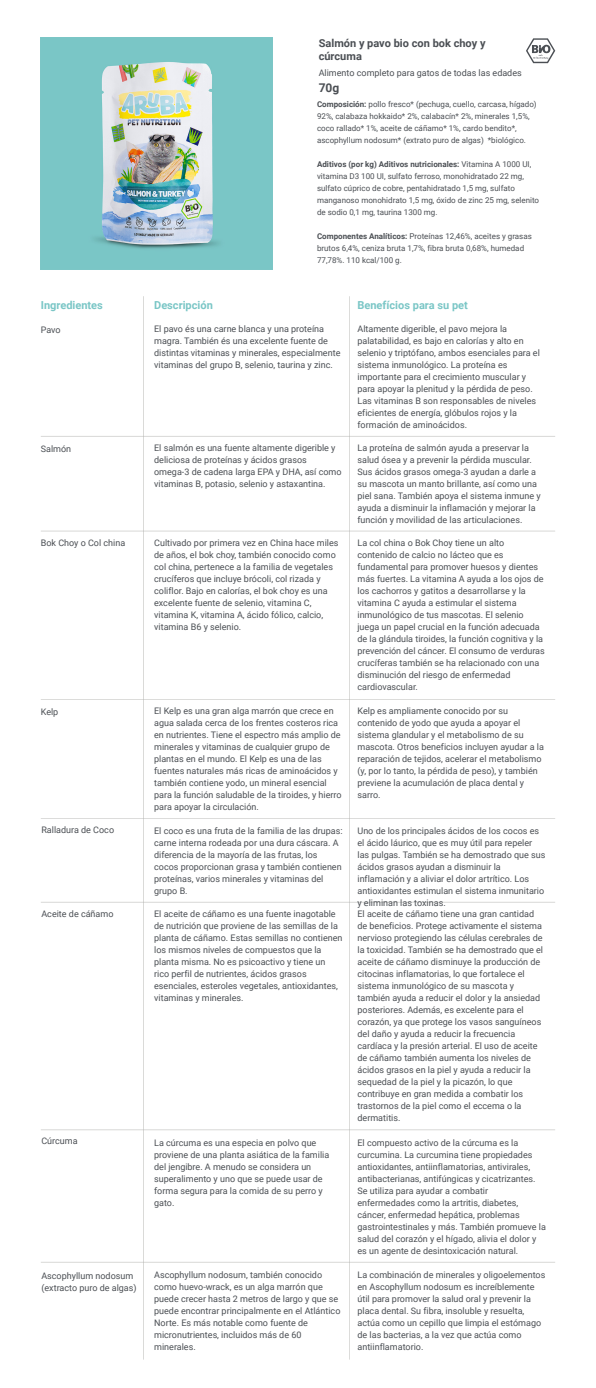
<style>
.page{position:relative;width:596px;height:1388px;background:#fff}
.page>*{position:absolute;margin:0;border:0;box-sizing:border-box;transform-origin:0 0}
.t1{font:700 12px "Roboto";color:#4b4f54}
.t2{font:700 11px "Roboto";color:#7ac6c6}
.t3{font:700 11px/13.2px "Roboto";color:#4b4f54}
.t4{font:9px/12px "Roboto";color:#4b4f54}
.t5{font:8px/12px "Roboto";color:#4b4f54}
.s1{font-weight:700}
</style>
<div class="page">
<hr style="left:143px;top:296px;width:1px;height:1063px;background:#b0b0ad">
<hr style="left:41px;top:436px;width:514px;height:1px;background:#b0b0ad">
<hr style="left:41px;top:531px;width:514px;height:1px;background:#b0b0ad">
<hr style="left:41px;top:699px;width:514px;height:1px;background:#b0b0ad">
<hr style="left:41px;top:818px;width:514px;height:1px;background:#b0b0ad">
<hr style="left:41px;top:902px;width:514px;height:1px;background:#b0b0ad">
<hr style="left:41px;top:1129px;width:514px;height:1px;background:#b0b0ad">
<hr style="left:349px;top:296px;width:1px;height:1063px;background:#b0b0ad">
<hr style="left:41px;top:1262px;width:514px;height:1px;background:#b0b0ad">
<svg style="left:526px;top:38px;width:29px;height:25px"></svg>
<img style="left:41px;top:37px;width:231px;height:232px">
<p class="t2" style="left:41px;top:297px;width:64px">Ingredientes</p>
<p class="t4" style="left:41px;top:324px;width:21px">Pavo</p>
<p class="t3" style="left:318px;top:36px;width:168px">Salmón y pavo bio con bok choy y cúrcuma</p>
<p class="t4" style="left:318px;top:67px;width:204px">Alimento completo para gatos de todas las edades</p>
<h1 class="t1" style="left:318px;top:79px;width:22px">70g</h1>
<p class="t5" style="left:317px;top:98px;width:221px"><span class="s1">Composición:</span> pollo fresco* (pechuga, cuello, carcasa, hígado)<br>92%, calabaza hokkaido* 2%, calabacín* 2%, minerales 1,5%, coco rallado* 1%, aceite de cáñamo* 1%, cardo bendito*, ascophyllum nodosum* (extrato puro de algas) *biológico.</p>
<p class="t5" style="left:317px;top:158px;width:223px"><span class="s1">Aditivos (por kg) Aditivos nutricionales:</span> Vitamina A 1000 UI, vitamina D3 100 UI, sulfato ferroso, monohidratado 22 mg, sulfato cúprico de cobre, pentahidratado 1,5 mg, sulfato manganoso monohidrato 1,5 mg, óxido de zinc 25 mg, selenito de sodio 0,1 mg, taurina 1300 mg.</p>
<p class="t5" style="left:317px;top:230px;width:216px"><span class="s1">Componentes Analíticos:</span> Proteínas 12,46%, aceites y grasas brutos 6,4%, ceniza bruta 1,7%, fibra bruta 0,68%, humedad<br>77,78%. 110 kcal/100 g.</p>
<p class="t2" style="left:154px;top:297px;width:60px">Descripción</p>
<p class="t2" style="left:357px;top:297px;width:112px">Benefícios para su pet</p>
<p class="t4" style="left:154px;top:323px;width:188px">El pavo és una carne blanca y una proteína magra. También és una excelente fuente de distintas vitaminas y minerales, especialmente vitaminas del grupo B, selenio, taurina y zinc.</p>
<p class="t4" style="left:357px;top:323px;width:184px">Altamente digerible, el pavo mejora la palatabilidad, es bajo en calorías y alto en selenio y triptófano, ambos esenciales para el sistema inmunológico. La proteína es importante para el crecimiento muscular y para apoyar la plenitud y la pérdida de peso.<br>Las vitaminas B son responsables de niveles eficientes de energía, glóbulos rojos y la formación de aminoácidos.</p>
<p class="t4" style="left:41px;top:442px;width:32px">Salmón</p>
<p class="t4" style="left:154px;top:441px;width:189px">El salmón es una fuente altamente digerible y deliciosa de proteínas y ácidos grasos omega-3 de cadena larga EPA y DHA, así como vitaminas B, potasio, selenio y astaxantina.</p>
<p class="t4" style="left:357px;top:441px;width:184px">La proteína de salmón ayuda a preservar la salud ósea y a prevenir la pérdida muscular.<br>Sus ácidos grasos omega-3 ayudan a darle a su mascota un manto brillante, así como una piel sana. También apoya el sistema inmune y ayuda a disminuir la inflamación y mejorar la función y movilidad de las articulaciones.</p>
<p class="t4" style="left:41px;top:537px;width:86px">Bok Choy o Col china</p>
<p class="t4" style="left:154px;top:537px;width:186px">Cultivado por primera vez en China hace miles de años, el bok choy, también conocido como col china, pertenece a la familia de vegetales crucíferos que incluye brócoli, col rizada y coliflor. Bajo en calorías, el bok choy es una excelente fuente de selenio, vitamina C, vitamina K, vitamina A, ácido fólico, calcio, vitamina B6 y selenio.</p>
<p class="t4" style="left:357px;top:537px;width:189px">La col china o Bok Choy tiene un alto contenido de calcio no lácteo que es fundamental para promover huesos y dientes más fuertes. La vitamina A ayuda a los ojos de los cachorros y gatitos a desarrollarse y la vitamina C ayuda a estimular el sistema inmunológico de tus mascotas. El selenio juega un papel crucial en la función adecuada de la glándula tiroides, la función cognitiva y la prevención del cáncer. El consumo de verduras crucíferas también se ha relacionado con una disminución del riesgo de enfermedad cardiovascular.</p>
<p class="t4" style="left:41px;top:705px;width:19px">Kelp</p>
<p class="t4" style="left:154px;top:704px;width:189px">El Kelp es una gran alga marrón que crece en agua salada cerca de los frentes costeros rica en nutrientes. Tiene el espectro más amplio de minerales y vitaminas de cualquier grupo de plantas en el mundo. El Kelp es una de las fuentes naturales más ricas de aminoácidos y también contiene yodo, un mineral esencial para la función saludable de la tiroides, y hierro para apoyar la circulación.</p>
<p class="t4" style="left:357px;top:704px;width:188px">Kelp es ampliamente conocido por su contenido de yodo que ayuda a apoyar el sistema glandular y el metabolismo de su mascota. Otros beneficios incluyen ayudar a la reparación de tejidos, acelerar el metabolismo (y, por lo tanto, la pérdida de peso), y también previene la acumulación de placa dental y sarro.</p>
<p class="t4" style="left:41px;top:824px;width:74px">Ralladura de Coco</p>
<p class="t4" style="left:154px;top:824px;width:190px">El coco es una fruta de la familia de las drupas: carne interna rodeada por una dura cáscara. A diferencia de la mayoría de las frutas, los cocos proporcionan grasa y también contienen proteínas, varios minerales y vitaminas del grupo B.</p>
<p class="t4" style="left:357px;top:824px;width:189px">Uno de los principales ácidos de los cocos es el ácido láurico, que es muy útil para repeler las pulgas. También se ha demostrado que sus ácidos grasos ayudan a disminuir la inflamación y a aliviar el dolor artrítico. Los antioxidantes estimulan el sistema inmunitario y eliminan las toxinas.</p>
<p class="t4" style="left:41px;top:907px;width:74px">Aceite de cáñamo</p>
<p class="t4" style="left:154px;top:907px;width:190px">El aceite de cáñamo es una fuente inagotable de nutrición que proviene de las semillas de la planta de cáñamo. Estas semillas no contienen los mismos niveles de compuestos que la planta misma. No es psicoactivo y tiene un rico perfil de nutrientes, ácidos grasos esenciales, esteroles vegetales, antioxidantes, vitaminas y minerales.</p>
<p class="t4" style="left:357px;top:907px;width:187px">El aceite de cáñamo tiene una gran cantidad de beneficios. Protege activamente el sistema nervioso protegiendo las células cerebrales de la toxicidad. También se ha demostrado que el aceite de cáñamo disminuye la producción de citocinas inflamatorias, lo que fortalece el sistema inmunológico de su mascota y también ayuda a reducir el dolor y la ansiedad posteriores. Además, es excelente para el corazón, ya que protege los vasos sanguíneos del daño y ayuda a reducir la frecuencia cardíaca y la presión arterial. El uso de aceite de cáñamo también aumenta los niveles de ácidos grasos en la piel y ayuda a reducir la sequedad de la piel y la picazón, lo que contribuye en gran medida a combatir los trastornos de la piel como el eccema o la dermatitis.</p>
<p class="t4" style="left:41px;top:1135px;width:38px">Cúrcuma</p>
<p class="t4" style="left:154px;top:1136px;width:176px">La cúrcuma es una especia en polvo que proviene de una planta asiática de la familia del jengibre. A menudo se considera un superalimento y uno que se puede usar de forma segura para la comida de su perro y gato.</p>
<p class="t4" style="left:357px;top:1136px;width:190px">El compuesto activo de la cúrcuma es la curcumina. La curcumina tiene propiedades antioxidantes, antiinflamatorias, antivirales, antibacterianas, antifúngicas y cicatrizantes.<br>Se utiliza para ayudar a combatir enfermedades como la artritis, diabetes, cáncer, enfermedad hepática, problemas gastrointestinales y más. También promueve la salud del corazón y el hígado, alivia el dolor y es un agente de desintoxicación natural.</p>
<p class="t4" style="left:41px;top:1269px;width:97px">Ascophyllum nodosum (extracto puro de algas)</p>
<p class="t4" style="left:154px;top:1268px;width:188px">Ascophyllum nodosum, también conocido como huevo-wrack, es un alga marrón que puede crecer hasta 2 metros de largo y que se puede encontrar principalmente en el Atlántico Norte. Es más notable como fuente de micronutrientes, incluidos más de 60 minerales.</p>
<p class="t4" style="left:357px;top:1268px;width:189px">La combinación de minerales y oligoelementos en Ascophyllum nodosum es increíblemente útil para promover la salud oral y prevenir la placa dental. Su fibra, insoluble y resuelta, actúa como un cepillo que limpia el estómago de las bacterias, a la vez que actúa como antiinflamatorio.</p>
</div>
